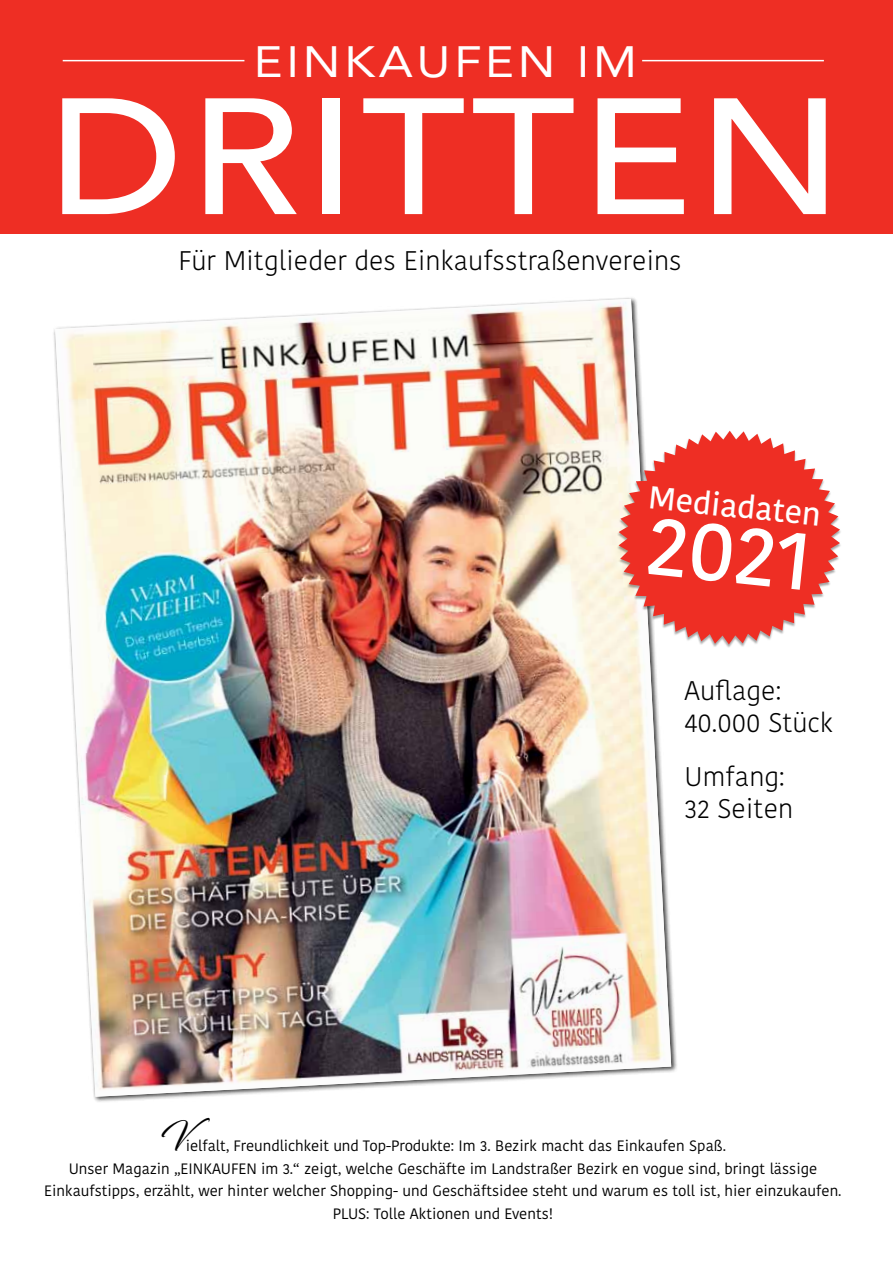
<style>
.page{position:relative;width:893px;height:1263px;background:#fff}
.page>*{position:absolute;margin:0;border:0;box-sizing:border-box;transform-origin:0 0}
.t1{font:500 163.5px "Avenir";letter-spacing:.03em;color:#fff;scale:1.11 1}
.t2{font:500 85.5px "Kohinoor Bangla";color:#fff}
.t3{font:43.5px "Avenir";letter-spacing:.08em;color:#fff;scale:1.11 1}
.t4{font:500 31.65px "Kohinoor Bangla";color:#fff}
.t5{font:300 26.85px/32.2px "Kohinoor Bangla";color:#000}
.t6{font:15px/22.5px "Kohinoor Bangla";color:#000;text-align:center}
</style>
<div class="page">
<div style="left:0;top:0;width:893px;height:234px;background:#ee2e24"></div>
<div style="left:53px;top:296px;width:625px;height:807px;background:#000;opacity:.75"></div>
<img style="left:55px;top:299px;width:616px;height:798px">
<hr style="left:63px;top:60px;width:181px;height:1px;background:#fff">
<hr style="left:642px;top:60px;width:182px;height:1px;background:#fff">
<div style="left:617px;top:431px;width:225px;height:217px;background:#000;opacity:.35"></div>
<svg style="left:618px;top:431px;width:222px;height:213px"></svg>
<h3 class="t3" style="left:254px;top:37px;width:347px">EINKAUFEN IM</h3>
<h1 class="t1" style="left:49px;top:63px;width:716px">DRITTEN</h1>
<h3 class="t5" style="left:179px;top:244px;width:505px">Für Mitglieder des Einkaufsstraßenvereins</h3>
<h3 class="t4" style="left:651px;top:472px;width:178px;rotate:6deg">Mediadaten</h3>
<h2 class="t2" style="left:655px;top:476px;width:167px;rotate:6deg">2021</h2>
<h3 class="t5" style="left:685px;top:674px;width:150px">Auflage:<br>40.000 Stück</h3>
<h3 class="t5" style="left:685px;top:760px;width:110px">Umfang:<br>32 Seiten</h3>
<p class="t6" style="left:44px;top:1134px;width:799px"><sup>V</sup>ielfalt, Freundlichkeit und Top-Produkte: Im 3. Bezirk macht das Einkaufen Spaß.<br>Unser Magazin „EINKAUFEN im 3.“ zeigt, welche Geschäfte im Landstraßer Bezirk en vogue sind, bringt lässige Einkaufstipps, erzählt, wer hinter welcher Shopping- und Geschäftsidee steht und warum es toll ist, hier einzukaufen.<br>PLUS: Tolle Aktionen und Events!</p>
</div>
